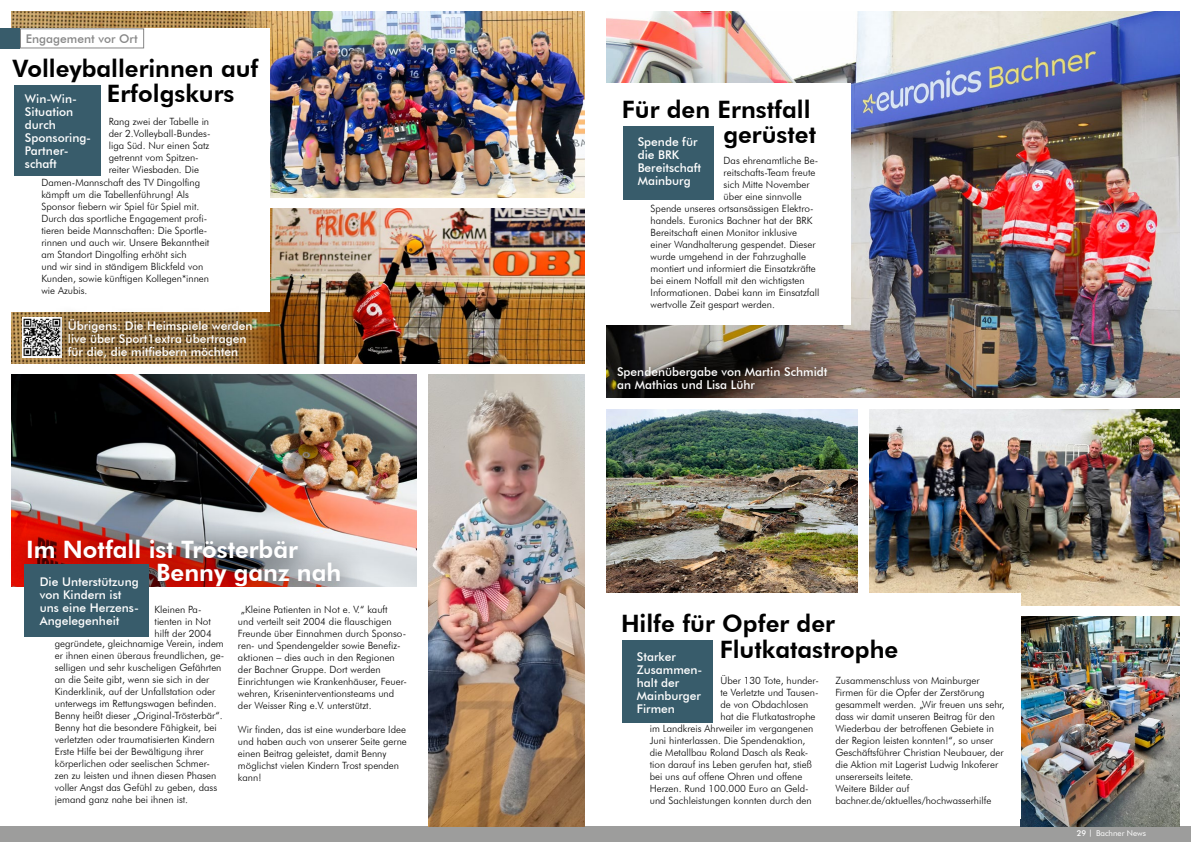
<style>
.page{position:relative;width:1191px;height:842px;background:#fff}
.page>*{position:absolute;margin:0;border:0;box-sizing:border-box;transform-origin:0 0}
.t1{font:800 24px/25px "Futura BT";color:#000;text-align:center}
.t2{font:800 24px/23px "Futura BT";color:#fff}
.t3{font:500 12px/13px "Futura BT";color:#fff}
.t4{font:500 12px "Futura BT";color:#878787}
.t5{font:300 10px/12px "Futura BT";color:#000}
.t6{font:8px "Futura BT";color:#fff}
.s1{font-weight:500;font-size:12px;color:#fff}
.s2{font-weight:500}
</style>
<div class="page">
<div style="left:0;top:826px;width:1191px;height:16px;background:#9d9d9c"></div>
<img style="left:607px;top:409px;width:250px;height:184px">
<img style="left:607px;top:11px;width:572px;height:386px">
<div style="left:596px;top:84px;width:255px;height:241px;background:#fff"></div>
<div style="left:623px;top:126px;width:90px;height:73px;background:#385c6b"></div>
<img style="left:1020px;top:617px;width:159px;height:209px">
<img style="left:869px;top:409px;width:310px;height:196px">
<div style="left:595px;top:593px;width:425px;height:225px;background:#fff"></div>
<div style="left:622px;top:641px;width:90px;height:82px;background:#385c6b"></div>
<div style="left:611px;top:360px;width:227px;height:40px;background:#000;opacity:.8"></div>
<img style="left:11px;top:375px;width:405px;height:212px">
<img style="left:11px;top:312px;width:40px;height:51px">
<img style="left:11px;top:11px;width:236px;height:18px">
<div style="left:7px;top:519px;width:361px;height:95px;background:#000;opacity:.85"></div>
<div style="left:449px;top:328px;width:134px;height:42px;background:#000;opacity:.5"></div>
<img style="left:259px;top:209px;width:325px;height:154px">
<img style="left:247px;top:11px;width:337px;height:187px">
<div style="left:0;top:29px;width:269px;height:283px;background:#fff"></div>
<div style="left:14px;top:85px;width:86px;height:91px;background:#385c6b"></div>
<div style="left:20px;top:28px;width:124px;height:20px;background:#fff;border:1px solid #878787"></div>
<div style="left:0;top:28px;width:20px;height:20px;background:#385c6b"></div>
<img style="left:428px;top:375px;width:156px;height:451px">
<img style="left:22px;top:318px;width:29px;height:39px">
<svg style="left:51px;top:312px;width:208px;height:52px;background:#896a3e"></svg>
<div style="left:0;top:587px;width:425px;height:233px;background:#fff"></div>
<div style="left:25px;top:564px;width:124px;height:72px;background:#385c6b"></div>
<p class="t4" style="left:26px;top:31px;width:113px">Engagement vor Ort</p>
<h1 class="t1" style="left:13px;top:56px;width:247px">Volleyballerinnen auf<br><span class="s1">Win-Win-</span> Erfolgskurs</h1>
<p class="t3" style="left:25px;top:105px;width:68px">Situation durch<br>Sponsoring-<br>Partner&shy;schaft</p>
<p class="t5" style="left:109px;top:115px;width:102px">Rang zwei der Tabelle in</p>
<p class="t5" style="left:109px;top:127px;width:103px">der 2.Volleyball-Bundes-</p>
<p class="t5" style="left:109px;top:139px;width:102px">liga Süd. Nur einen Satz</p>
<p class="t5" style="left:109px;top:151px;width:92px">getrennt vom Spitzen-</p>
<p class="t5" style="left:109px;top:163px;width:92px">reiter Wiesbaden. Die</p>
<p class="t5" style="left:41px;top:176px;width:160px">Damen-Mannschaft des TV Dingolfing</p>
<p class="t5" style="left:41px;top:188px;width:149px">kämpft um die Tabellenführung! Als</p>
<p class="t5" style="left:41px;top:200px;width:160px">Sponsor fiebern wir Spiel für Spiel mit.</p>
<p class="t5" style="left:41px;top:212px;width:167px">Durch das sportliche Engagement profi-</p>
<p class="t5" style="left:41px;top:224px;width:167px">tieren beide Mannschaften: Die Sportle-</p>
<p class="t5" style="left:41px;top:236px;width:169px">rinnen und auch wir. Unsere Bekanntheit</p>
<p class="t5" style="left:41px;top:248px;width:147px">am Standort Dingolfing erhöht sich</p>
<p class="t5" style="left:41px;top:260px;width:163px">und wir sind in ständigem Blickfeld von</p>
<p class="t5" style="left:41px;top:272px;width:169px">Kunden, sowie künftigen Kollegen*innen</p>
<p class="t5" style="left:41px;top:284px;width:48px">wie Azubis.</p>
<p class="t3" style="left:68px;top:319px;width:186px">Übrigens: Die Heimspiele werden live über Sport1extra übertragen für die, die mitfiebern möchten</p>
<h1 class="t2" style="left:156px;top:537px;width:186px;text-indent:-130px">Im Notfall ist Trösterbär<br>Benny ganz nah</h1>
<p class="t3" style="left:40px;top:575px;width:101px">Die Unterstützung von Kindern ist uns eine Herzens-<br>Angelegenheit</p>
<p class="t5" style="left:238px;top:603px;width:170px">„Kleine Patienten in Not e. V.“ kauft<br>und verteilt seit 2004 die flauschigen Freunde über Einnahmen durch Sponso&shy;ren- und Spendengelder sowie Benefiz&shy;aktionen – dies auch in den Regionen der Bachner Gruppe. Dort werden Einrichtungen wie Krankenhäuser, Feuer&shy;wehren, Kriseninterventionsteams und der Weisser Ring e.V. unterstützt.</p>
<p class="t5" style="left:238px;top:723px;width:170px">Wir finden, das ist eine wunderbare Idee und haben auch von unserer Seite gerne einen Beitrag geleistet, damit Benny möglichst vielen Kindern Trost spenden kann!</p>
<p class="t5" style="left:154px;top:603px;width:59px">Kleinen Pa&shy;tienten in Not hilft der 2004</p>
<p class="t5" style="left:55px;top:638px;width:171px">gegründete, gleichnamige Verein, indem er ihnen einen überaus freundlichen, ge&shy;selligen und sehr kuscheligen Gefährten an die Seite gibt, wenn sie sich in der Kinderklinik, auf der Unfallstation oder unterwegs im Rettungswagen befinden.<br>Benny heißt dieser „Original-Trösterbär“.<br>Benny hat die besondere Fähigkeit, bei verletzten oder traumatisierten Kindern Erste Hilfe bei der Bewältigung ihrer körperlichen oder seelischen Schmer&shy;zen zu leisten und ihnen diesen Phasen voller Angst das Gefühl zu geben, dass jemand ganz nahe bei ihnen ist.</p>
<h1 class="t1" style="left:622px;top:96px;width:190px">Für den Ernstfall</h1>
<p class="t3" style="left:637px;top:135px;width:180px">Spende für <sup>gerüstet </sup>die BRK<br>Bereitschaft<br>Mainburg</p>
<p class="t5" style="left:723px;top:155px;width:96px">Das ehrenamtliche Be-</p>
<p class="t5" style="left:723px;top:167px;width:93px">reitschafts-Team freute</p>
<p class="t5" style="left:723px;top:179px;width:87px">sich Mitte November</p>
<p class="t5" style="left:723px;top:191px;width:79px">über eine sinnvolle</p>
<p class="t5" style="left:650px;top:202px;width:165px">Spende unseres ortsansässigen Elektro-</p>
<p class="t5" style="left:650px;top:214px;width:163px">handels. Euronics Bachner hat der BRK</p>
<p class="t5" style="left:650px;top:226px;width:148px">Bereitschaft einen Monitor inklusive</p>
<p class="t5" style="left:650px;top:238px;width:166px">einer Wandhalterung gespendet. Dieser</p>
<p class="t5" style="left:650px;top:250px;width:157px">wurde umgehend in der Fahrzughalle</p>
<p class="t5" style="left:650px;top:262px;width:167px">montiert und informiert die Einsatzkräfte</p>
<p class="t5" style="left:650px;top:274px;width:156px">bei einem Notfall mit den wichtigsten</p>
<p class="t5" style="left:650px;top:286px;width:170px">Informationen. Dabei kann im Einsatzfall</p>
<p class="t5" style="left:650px;top:298px;width:126px">wertvolle Zeit gespart werden.</p>
<p class="t3" style="left:617px;top:365px;width:212px">Spendenübergabe von Martin Schmidt an Mathias und Lisa Lühr</p>
<h1 class="t1" style="left:621px;top:611px;width:215px">Hilfe für Opfer der</h1>
<p class="t3" style="left:637px;top:650px;width:67px">Starker<br>Zusammen&shy;halt der<br>Mainburger<br>Firmen</p>
<h1 class="t1" style="left:720px;top:637px;width:180px">Flutkatastrophe</h1>
<p class="t5" style="left:835px;top:674px;width:171px">Zusammenschluss von Mainburger Firmen für die Opfer der Zerstörung gesammelt werden. „Wir freuen uns sehr, dass wir damit unseren Beitrag für den Wiederbau der betroffenen Gebiete in der Region leisten konnten!“, so unser Geschäftsführer Christian Neubauer, der die Aktion mit Lagerist Ludwig Inkoferer unsererseits leitete.<br>Weitere Bilder auf bachner.de/aktuelles/hochwasserhilfe</p>
<p class="t5" style="left:720px;top:674px;width:100px">Über 130 Tote, hunder-</p>
<p class="t5" style="left:720px;top:686px;width:100px">te Verletzte und Tausen-</p>
<p class="t5" style="left:720px;top:698px;width:89px">de von Obdachlosen</p>
<p class="t5" style="left:720px;top:710px;width:97px">hat die Flutkatastrophe</p>
<p class="t5" style="left:650px;top:723px;width:165px">im Landkreis Ahrweiler im vergangenen</p>
<p class="t5" style="left:650px;top:735px;width:157px">Juni hinterlassen. Die Spendenaktion,</p>
<p class="t5" style="left:650px;top:747px;width:160px">die Metallbau Roland Dasch als Reak-</p>
<p class="t5" style="left:650px;top:759px;width:164px">tion darauf ins Leben gerufen hat, stieß</p>
<p class="t5" style="left:650px;top:771px;width:154px">bei uns auf offene Ohren und offene</p>
<p class="t5" style="left:650px;top:783px;width:160px">Herzen. Rund 100.000 Euro an Geld-</p>
<p class="t5" style="left:650px;top:795px;width:163px">und Sachleistungen konnten durch den</p>
<p class="t6" style="left:1076px;top:829px;width:71px"><span class="s2">29</span> <sup>|</sup> Bachner News</p>
</div>
